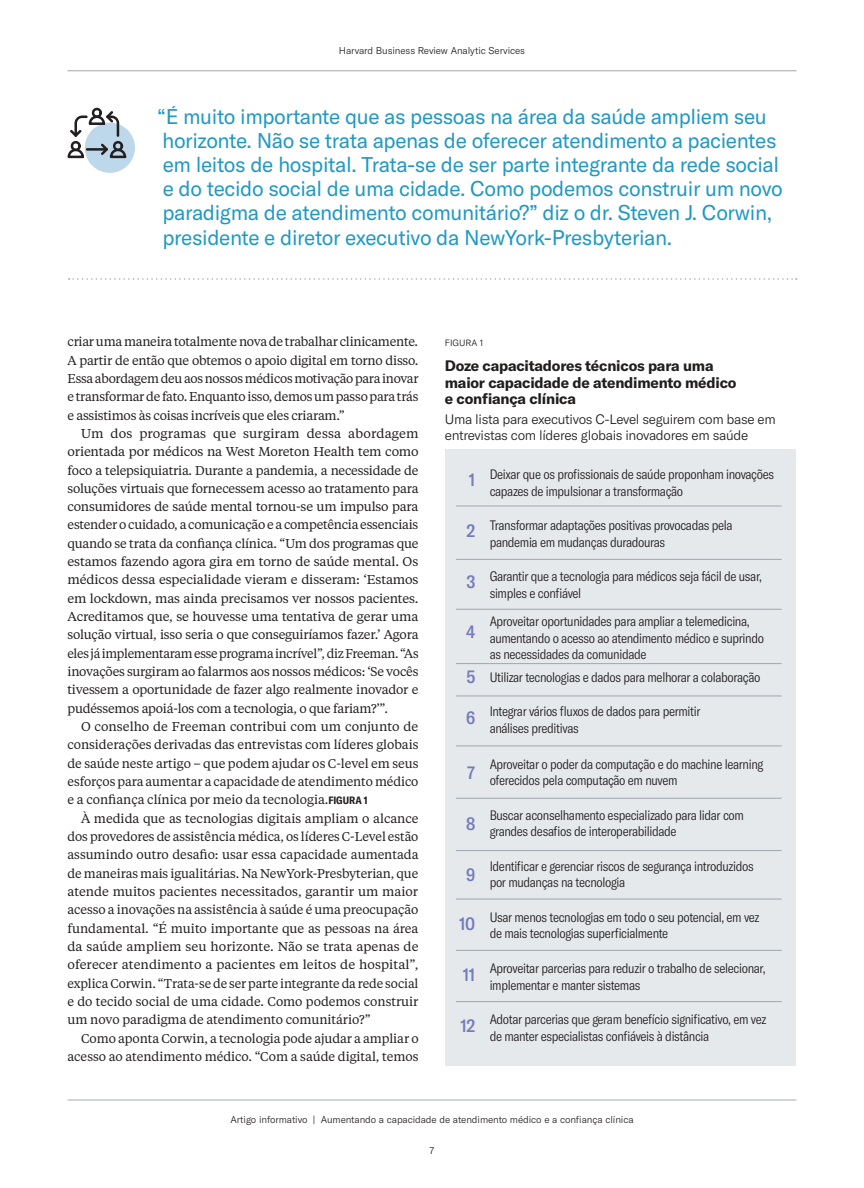
<style>
.page{position:relative;width:864px;height:1188px;background:#fff}
.page>*{position:absolute;margin:0;border:0;box-sizing:border-box;transform-origin:0 0}
.t1{font:21px/24px "GT America";letter-spacing:-.02em;color:#1e99c5}
.t2{font:500 condensed 18px "GT America";color:#767bbb}
.t3{font:700 15px/16.5px "GT America";letter-spacing:-.015em;color:#211e1e}
.t4{font:300 condensed 13.5px/16.5px "GT America";letter-spacing:-.025em;color:#231f20}
.t5{font:300 13.5px/16.5px "GT America";letter-spacing:-.025em;color:#211e1e}
.t6{font:12.75px/18.3px "Tiempos Text";letter-spacing:-.005em;color:#231f20;text-align:justify}
.t7{font:300 9.75px "GT America";letter-spacing:-.01em;color:#231f20}
.t8{font:300 9px "GT America";color:#211e1e}
.s1{font-family:"GT America";font-weight:700;font-stretch:condensed;font-size:10.5px}
</style>
<div class="page">
<hr style="left:68px;top:1100px;width:728px;height:1px;background:#a8a9ad">
<hr style="left:68px;top:70px;width:728px;height:1px;background:#a8a9ad">
<div style="left:85px;top:123px;width:50px;height:50px;background:#bed8eb;border-radius:50%"></div>
<svg style="left:69px;top:278px;width:728px;height:2px"></svg>
<div style="left:445px;top:450px;width:351px;height:616px;background:#e6e9ec"></div>
<hr style="left:456px;top:506px;width:326px;height:1px;background:#9ea7ae">
<hr style="left:456px;top:559px;width:326px;height:1px;background:#9ea7ae">
<hr style="left:456px;top:609px;width:326px;height:1px;background:#9ea7ae">
<hr style="left:456px;top:663px;width:326px;height:1px;background:#9ea7ae">
<hr style="left:456px;top:696px;width:326px;height:1px;background:#9ea7ae">
<hr style="left:456px;top:746px;width:326px;height:1px;background:#9ea7ae">
<hr style="left:456px;top:798px;width:326px;height:1px;background:#9ea7ae">
<hr style="left:456px;top:850px;width:326px;height:1px;background:#9ea7ae">
<hr style="left:456px;top:899px;width:326px;height:1px;background:#9ea7ae">
<hr style="left:456px;top:950px;width:326px;height:1px;background:#9ea7ae">
<hr style="left:456px;top:1001px;width:326px;height:1px;background:#9ea7ae">
<svg style="left:68px;top:107px;width:58px;height:51px"></svg>
<p class="t7" style="left:339px;top:45px;width:188px">Harvard Business Review Analytic Services</p>
<p class="t1" style="left:157px;top:105px;width:627px">“É muito importante que as pessoas na área da saúde ampliem seu horizonte. Não se trata apenas de oferecer atendimento a pacientes em leitos de hospital. Trata-se de ser parte integrante da rede social e do tecido social de uma cidade. Como podemos construir um novo paradigma de atendimento comunitário?” diz o dr. Steven J. Corwin, presidente e diretor executivo da NewYork-Presbyterian.</p>
<p class="t6" style="left:68px;top:332px;width:353px">criar uma maneira totalmente nova de trabalhar clinicamente.<br>A partir de então que obtemos o apoio digital em torno disso.<br>Essa abordagem deu aos nossos médicos motivação para inovar e transformar de fato. Enquanto isso, demos um passo para trás e assistimos às coisas incríveis que eles criaram.”</p>
<p class="t6" style="left:68px;top:424px;width:353px;text-indent:14px">Um dos programas que surgiram dessa abordagem orientada por médicos na West Moreton Health tem como foco a telepsiquiatria. Durante a pandemia, a necessidade de soluções virtuais que fornecessem acesso ao tratamento para consumidores de saúde mental tornou-se um impulso para estender o cuidado, a comunicação e a competência essenciais quando se trata da confiança clínica. “Um dos programas que estamos fazendo agora gira em torno de saúde mental. Os médicos dessa especialidade vieram e disseram: ‘Estamos em lockdown, mas ainda precisamos ver nossos pacientes.<br>Acreditamos que, se houvesse uma tentativa de gerar uma solução virtual, isso seria o que conseguiríamos fazer.’ Agora eles já implementaram esse programa incrível”, diz Freeman. “As inovações surgiram ao falarmos aos nossos médicos: ‘Se vocês tivessem a oportunidade de fazer algo realmente inovador e pudéssemos apoiá-los com a tecnologia, o que fariam?’”.</p>
<p class="t6" style="left:68px;top:717px;width:353px;text-indent:14px">O conselho de Freeman contribui com um conjunto de considerações derivadas das entrevistas com líderes globais de saúde neste artigo – que podem ajudar os C-level em seus esforços para aumentar a capacidade de atendimento médico e a confiança clínica por meio da tecnologia.<span class="s1">FIGURA 1</span></p>
<p class="t6" style="left:68px;top:808px;width:353px;text-indent:14px">À medida que as tecnologias digitais ampliam o alcance dos provedores de assistência médica, os líderes C-Level estão assumindo outro desafio: usar essa capacidade aumentada de maneiras mais igualitárias. Na NewYork-Presbyterian, que atende muitos pacientes necessitados, garantir um maior acesso a inovações na assistência à saúde é uma preocupação fundamental. “É muito importante que as pessoas na área da saúde ampliem seu horizonte. Não se trata apenas de oferecer atendimento a pacientes em leitos de hospital”, explica Corwin. “Trata-se de ser parte integrante da rede social e do tecido social de uma cidade. Como podemos construir um novo paradigma de atendimento comunitário?”</p>
<p class="t6" style="left:68px;top:1028px;width:353px;text-align:right">Como aponta Corwin, a tecnologia pode ajudar a ampliar o acesso ao atendimento médico. “Com a saúde digital, temos</p>
<p class="t8" style="left:445px;top:337px;width:40px">FIGURA 1</p>
<p class="t3" style="left:445px;top:357px;width:293px">Doze capacitadores técnicos para uma maior capacidade de atendimento médico e confiança clínica</p>
<p class="t5" style="left:445px;top:411px;width:332px">Uma lista para executivos C-Level seguirem com base em entrevistas com líderes globais inovadores em saúde</p>
<p class="t4" style="left:490px;top:467px;width:286px">Deixar que os profissionais de saúde proponham inovações capazes de impulsionar a transformação</p>
<p class="t4" style="left:490px;top:518px;width:244px">Transformar adaptações positivas provocadas pela pandemia em mudanças duradouras</p>
<p class="t4" style="left:490px;top:569px;width:274px">Garantir que a tecnologia para médicos seja fácil de usar, simples e confiável</p>
<p class="t4" style="left:490px;top:614px;width:276px">Aproveitar oportunidades para ampliar a telemedicina, aumentando o acesso ao atendimento médico e suprindo as necessidades da comunidade</p>
<p class="t4" style="left:490px;top:669px;width:272px">Utilizar tecnologias e dados para melhorar a colaboração</p>
<p class="t4" style="left:490px;top:704px;width:212px">Integrar vários fluxos de dados para permitir análises preditivas</p>
<p class="t4" style="left:490px;top:756px;width:275px">Aproveitar o poder da computação e do machine learning oferecidos pela computação em nuvem</p>
<p class="t4" style="left:490px;top:807px;width:256px">Buscar aconselhamento especializado para lidar com grandes desafios de interoperabilidade</p>
<p class="t4" style="left:490px;top:858px;width:266px">Identificar e gerenciar riscos de segurança introduzidos por mudanças na tecnologia</p>
<p class="t4" style="left:490px;top:909px;width:271px">Usar menos tecnologias em todo o seu potencial, em vez de mais tecnologias superficialmente</p>
<p class="t4" style="left:490px;top:960px;width:277px">Aproveitar parcerias para reduzir o trabalho de selecionar, implementar e manter sistemas</p>
<p class="t4" style="left:490px;top:1011px;width:278px">Adotar parcerias que geram benefício significativo, em vez de manter especialistas confiáveis à distância</p>
<h2 class="t2" style="left:469px;top:469px;width:8px">1</h2>
<h2 class="t2" style="left:467px;top:520px;width:10px">2</h2>
<h2 class="t2" style="left:466px;top:570px;width:10px">3</h2>
<h2 class="t2" style="left:466px;top:621px;width:11px">4</h2>
<h2 class="t2" style="left:466px;top:666px;width:10px">5</h2>
<h2 class="t2" style="left:466px;top:707px;width:11px">6</h2>
<h2 class="t2" style="left:467px;top:762px;width:9px">7</h2>
<h2 class="t2" style="left:466px;top:813px;width:11px">8</h2>
<h2 class="t2" style="left:466px;top:864px;width:11px">9</h2>
<h2 class="t2" style="left:459px;top:913px;width:18px">10</h2>
<h2 class="t2" style="left:463px;top:963px;width:14px">11</h2>
<h2 class="t2" style="left:461px;top:1015px;width:16px">12</h2>
<p class="t7" style="left:230px;top:1114px;width:405px">Artigo informativo | Aumentando a capacidade de atendimento médico e a confiança clínica</p>
<p class="t7" style="left:430px;top:1145px;width:6px">7</p>
</div>
